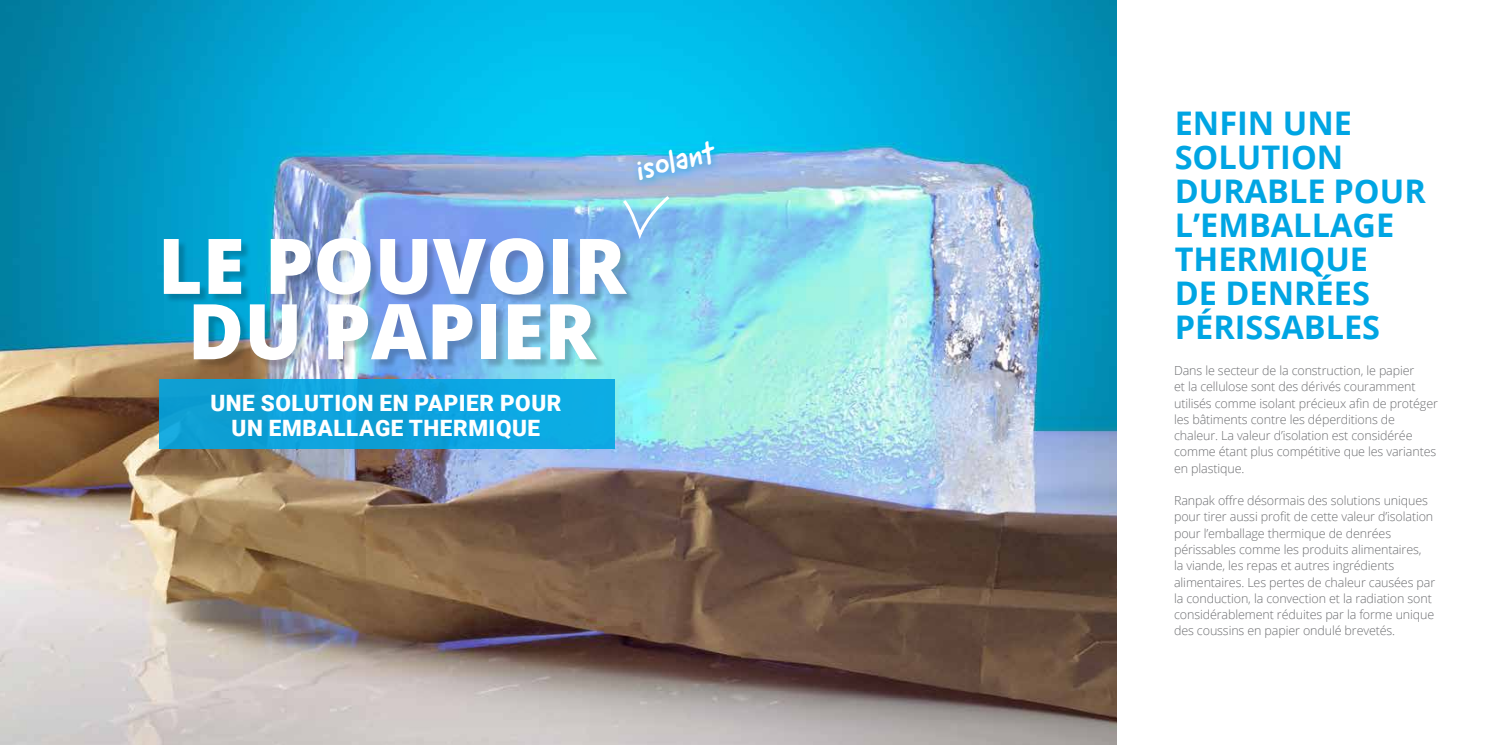
<style>
.page{position:relative;width:1489px;height:745px;background:#fff}
.page>*{position:absolute;margin:0;border:0;box-sizing:border-box;transform-origin:0 0}
.t1{font:800 76.75px/65.2px "Open Sans";color:#fff;text-align:center}
.t2{font:700 32.5px/34px "Open Sans";color:#00a5e3}
.t3{font:31px "Good Dog New";color:#fff}
.t4{font:900 22.5px/25px "Roboto";letter-spacing:.025em;color:#fff;text-align:center}
.t5{font:300 12.5px/16.2px "Open Sans";letter-spacing:-.01em;color:#6d6e71}
</style>
<div class="page">
<img style="left:0;top:0;width:1116px;height:743px">
<div style="left:159px;top:379px;width:455px;height:70px;background:linear-gradient(to right,#0f9dd3,#0daae6)"></div>
<div style="left:165px;top:239px;width:471px;height:131px;background:#000;opacity:.2"></div>
<svg style="left:620px;top:193px;width:52px;height:44px"></svg>
<div style="left:632px;top:136px;width:91px;height:53px;background:#00aeef;opacity:.75"></div>
<h3 class="t3" style="left:632px;top:151px;width:83px;rotate:-14deg">isolant</h3>
<h1 class="t1" style="left:158px;top:229px;width:469px">LE POUVOIR<br>DU PAPIER</h1>
<h3 class="t4" style="left:210px;top:389px;width:353px">UNE SOLUTION EN PAPIER POUR<br>UN EMBALLAGE THERMIQUE</h3>
<h2 class="t2" style="left:1174px;top:105px;width:252px">ENFIN UNE<br>SOLUTION<br>DURABLE POUR<br>L’EMBALLAGE<br>THERMIQUE<br>DE DENRÉES<br>PÉRISSABLES</h2>
<p class="t5" style="left:1173px;top:362px;width:265px">Dans le secteur de la construction, le papier<br>et la cellulose sont des dérivés couramment utilisés comme isolant précieux afin de protéger les bâtiments contre les déperditions de chaleur. La valeur d’isolation est considérée comme étant plus compétitive que les variantes en plastique.</p>
<p class="t5" style="left:1173px;top:492px;width:262px">Ranpak offre désormais des solutions uniques pour tirer aussi profit de cette valeur d’isolation pour l’emballage thermique de denrées périssables comme les produits alimentaires,<br>la viande, les repas et autres ingrédients alimentaires. Les pertes de chaleur causées par la conduction, la convection et la radiation sont considérablement réduites par la forme unique des coussins en papier ondulé brevetés.</p>
</div>
